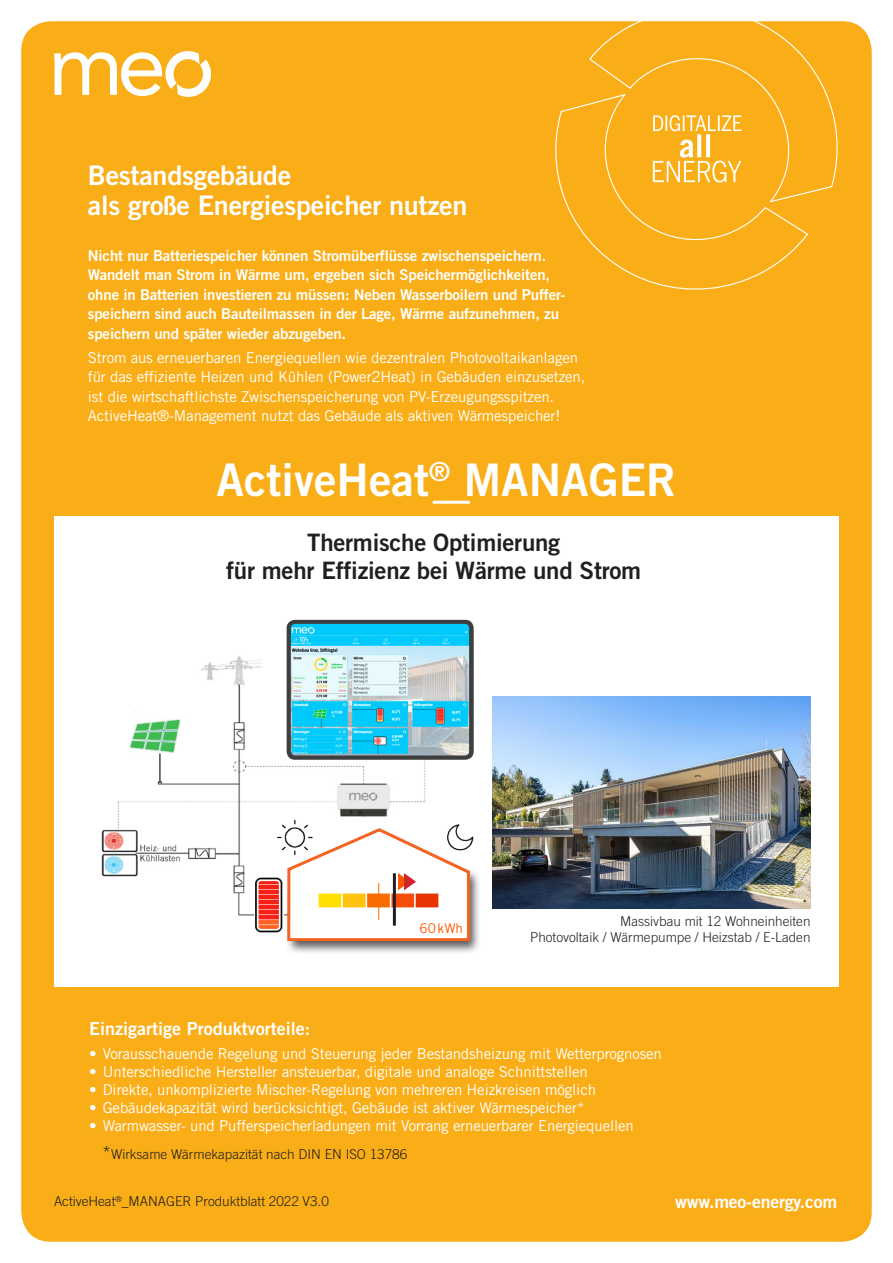
<style>
.page{position:relative;width:893px;height:1263px;background:#fff}
.page>*{position:absolute;margin:0;border:0;box-sizing:border-box;transform-origin:0 0}
.t1{font:45px "Trade Gothic Bold Two";color:#fff}
.Vorspann_11_pt{font:27px/30px "Trade Gothic Bold Two";letter-spacing:-.01em;color:#fff}
.Vorspann_11_pt-2{font:24px/28.3px "Trade Gothic Bold Two";letter-spacing:-.01em;color:#231f20;text-align:center}
.Ueberschrift-Aufzähl{font:18px "Trade Gothic Bold Two";color:#fff}
.U1{font:17.7px "Trade Gothic LT Std Bd 2";letter-spacing:-.01em;color:#fff}
.Vorspann_11_pt-3{font:15px "Trade Gothic LT Std";letter-spacing:-.01em;color:#fff}
.Vorspann_11_pt-4{font:15px/19.5px "Trade Gothic Bold Two";letter-spacing:-.01em;color:#fff}
.Lauftext{font:300 13.5px/16.2px "Trade Gothic LT Std";color:#231f20;text-align:right}
.t2{font:13.5px "Trade Gothic LT Std";color:#ff5700}
.s1{font-size:18px}
</style>
<div class="page">
<div style="left:21px;top:21px;width:851px;height:1221px;background:#f9ad17;border-radius:30px"></div>
<svg style="left:54px;top:51px;width:158px;height:46px"></svg>
<svg style="left:552px;top:21px;width:289px;height:269px"></svg>
<svg style="left:653px;top:115px;width:89px;height:68px"></svg>
<div style="left:54px;top:516px;width:785px;height:470px;background:#fff"></div>
<img style="left:101px;top:632px;width:368px;height:284px">
<div style="left:277px;top:818px;width:196px;height:92px;background:#fff"></div>
<img style="left:492px;top:697px;width:318px;height:212px">
<div style="left:285px;top:829px;width:196px;height:126px;background:#231f20;opacity:.75"></div>
<svg style="left:286px;top:828px;width:185px;height:115px"></svg>
<img style="left:254px;top:877px;width:29px;height:56px">
<svg style="left:287px;top:620px;width:187px;height:140px;background:#474a4b"></svg>
<img style="left:433px;top:817px;width:48px;height:40px">
<img style="left:271px;top:816px;width:49px;height:41px">
<img style="left:291px;top:624px;width:178px;height:131px">
<hr style="left:433px;top:501px;width:37px;height:3px;background:#fff">
<p class="Vorspann_11_pt" style="left:88px;top:160px;width:381px">Bestandsgebäude<br>als große Energiespeicher nutzen</p>
<p class="Vorspann_11_pt-4" style="left:88px;top:246px;width:479px">Nicht nur Batteriespeicher können Stromüberflüsse zwischenspeichern.<br>Wandelt man Strom in Wärme um, ergeben sich Speichermöglichkeiten, ohne in Batterien investieren zu müssen: Neben Wasserboilern und Puffer&shy;speichern sind auch Bauteilmassen in der Lage, Wärme aufzunehmen, zu speichern und später wieder abzugeben.</p>
<p class="Vorspann_11_pt-3" style="left:88px;top:348px;width:492px">Strom aus erneuerbaren Energiequellen wie dezentralen Photovoltaikanlagen</p>
<p class="Vorspann_11_pt-3" style="left:88px;top:368px;width:499px">für das effiziente Heizen und Kühlen (Power2Heat) in Gebäuden einzusetzen,</p>
<p class="Vorspann_11_pt-3" style="left:88px;top:387px;width:468px">ist die wirtschaftlichste Zwischenspeicherung von PV-Erzeugungsspitzen.</p>
<p class="Vorspann_11_pt-3" style="left:88px;top:407px;width:474px">ActiveHeat®-Management nutzt das Gebäude als aktiven Wärmespeicher!</p>
<p class="t1" style="left:217px;top:452px;width:461px">ActiveHeat<sup>®</sup> MANAGER</p>
<p class="Vorspann_11_pt-2" style="left:226px;top:528px;width:417px">Thermische Optimierung<br>für mehr Effizienz bei Wärme und Strom</p>
<p class="Ueberschrift-Aufzähl" style="left:89px;top:1017px;width:222px">Einzigartige Produktvorteile:</p>
<p class="t2" style="left:419px;top:920px;width:45px">60kWh</p>
<p class="Lauftext" style="left:530px;top:913px;width:282px">Massivbau mit 12 Wohneinheiten<br>Photovoltaik / Wärmepumpe / Heizstab / E-Laden</p>
<p class="Vorspann_11_pt-3" style="left:89px;top:1044px;width:574px">• Vorausschauende Regelung und Steuerung jeder Bestandsheizung mit Wetterprognosen</p>
<p class="Vorspann_11_pt-3" style="left:89px;top:1062px;width:500px">• Unterschiedliche Hersteller ansteuerbar, digitale und analoge Schnittstellen</p>
<p class="Vorspann_11_pt-3" style="left:89px;top:1080px;width:508px">• Direkte, unkomplizierte Mischer-Regelung von mehreren Heizkreisen möglich</p>
<p class="Vorspann_11_pt-3" style="left:89px;top:1098px;width:497px">• Gebäudekapazität wird berücksichtigt, Gebäude ist aktiver Wärmespeicher*</p>
<p class="Vorspann_11_pt-3" style="left:89px;top:1116px;width:546px">• Warmwasser- und Pufferspeicherladungen mit Vorrang erneuerbarer Energiequellen</p>
<p class="Lauftext" style="left:102px;top:1146px;width:307px"><span class="s1">*</span>Wirksame Wärmekapazität nach DIN EN ISO 13786</p>
<p class="Lauftext" style="left:54px;top:1193px;width:276px">ActiveHeat<sup>®</sup>_MANAGER Produktblatt 2022 V3.0</p>
<p class="U1" style="left:675px;top:1190px;width:163px">www.meo-energy.com</p>
</div>
